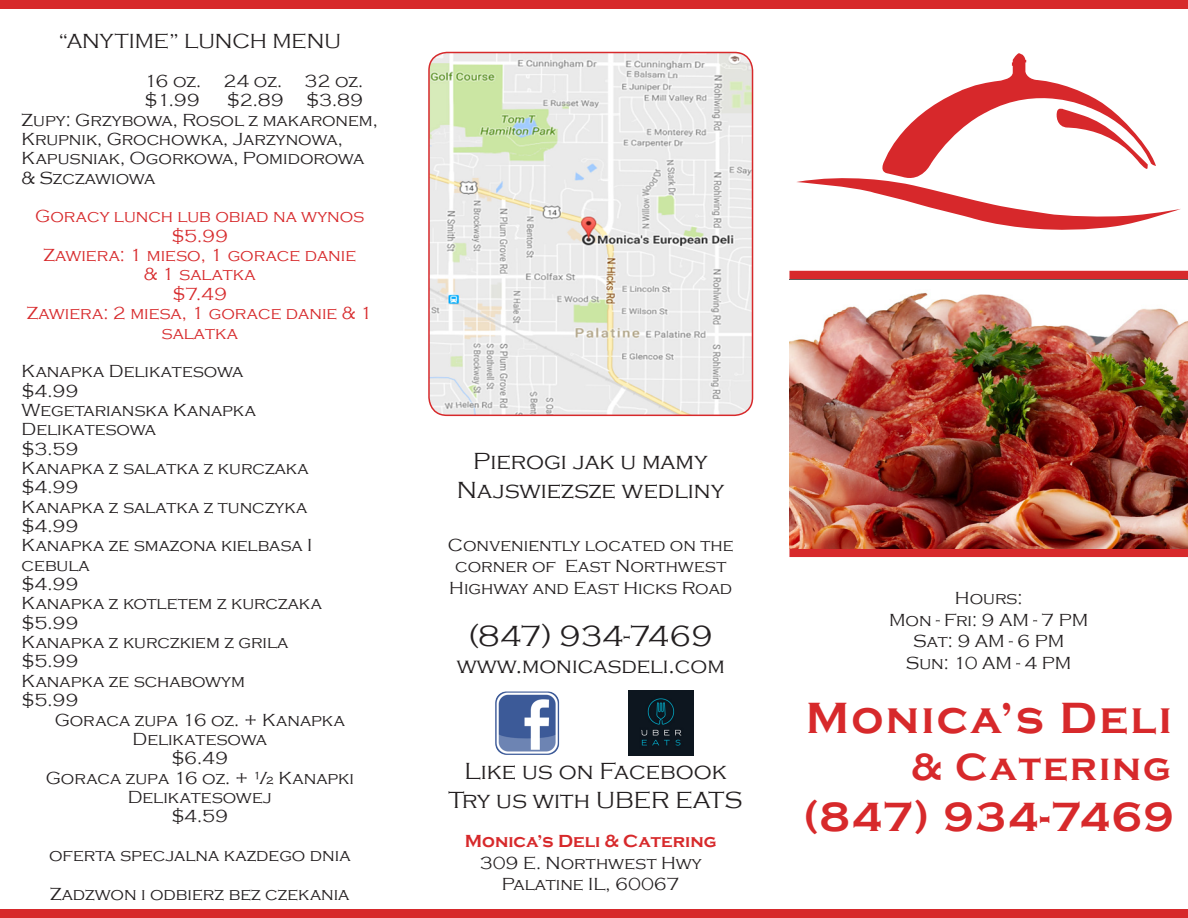
<style>
.page{position:relative;width:1188px;height:918px;background:#fff}
.page>*{position:absolute;margin:0;border:0;box-sizing:border-box;transform-origin:0 0}
.t1{font:700 45px "Copperplate Gothic";letter-spacing:.05em;color:#d7292b}
.t2{font:700 42px "Copperplate Gothic";letter-spacing:.05em;color:#d7292b}
.t3{font:700 39px "Copperplate Gothic";letter-spacing:.05em;color:#d7292b}
.t4{font:300 30px "Copperplate Gothic";color:#231f20}
.t5{font:300 24px "Copperplate Gothic";color:#231f20}
.t6{font:300 22.5px "Copperplate Gothic";color:#231f20}
.t7{font:300 21px "Copperplate Gothic";color:#231f20}
.t8{font:300 18px/19.4px "Copperplate Gothic";color:#231f20}
.t9{font:300 18px/19.4px "Copperplate Gothic";color:#d7292b;text-align:center}
.t10{font:700 18px "Copperplate Gothic";color:#d7292b}
</style>
<div class="page">
<img style="left:429px;top:53px;width:324px;height:362px">
<div style="left:428px;top:52px;width:325px;height:364px;border:2px solid #d7292b;border-radius:18px"></div>
<div style="left:789px;top:271px;width:399px;height:9px;background:#d7292b"></div>
<div style="left:789px;top:548px;width:399px;height:9px;background:#d7292b"></div>
<div style="left:0;top:909px;width:1188px;height:9px;background:#d7292b"></div>
<div style="left:0;top:0;width:1188px;height:9px;background:#d7292b"></div>
<img style="left:789px;top:293px;width:399px;height:255px">
<svg style="left:797px;top:53px;width:384px;height:177px"></svg>
<img style="left:495px;top:691px;width:65px;height:64px">
<img style="left:628px;top:690px;width:65px;height:65px">
<p class="t7" style="left:59px;top:30px;width:284px">“ANYTIME” LUNCH MENU</p>
<p class="t8" style="left:144px;top:72px;width:139px">16 oz. 24 oz.</p>
<p class="t8" style="left:305px;top:72px;width:60px">32 oz.</p>
<p class="t8" style="left:145px;top:91px;width:57px">$1.99</p>
<p class="t8" style="left:227px;top:91px;width:58px">$2.89</p>
<p class="t8" style="left:306px;top:91px;width:58px">$3.89</p>
<p class="t8" style="left:22px;top:110px;width:358px">Zupy: Grzybowa, Rosol z makaronem,<br>Krupnik, Grochowka, Jarzynowa,<br>Kapusniak, Ogorkowa, Pomidorowa &amp; Szczawiowa</p>
<p class="t9" style="left:35px;top:207px;width:331px">Goracy lunch lub obiad na wynos $5.99</p>
<p class="t9" style="left:43px;top:246px;width:314px">Zawiera: 1 mieso, 1 gorace danie</p>
<p class="t9" style="left:144px;top:265px;width:113px">&amp; 1 salatka</p>
<p class="t9" style="left:172px;top:285px;width:56px">$7.49</p>
<p class="t9" style="left:27px;top:304px;width:347px">Zawiera: 2 miesa, 1 gorace danie &amp; 1 salatka</p>
<p class="t8" style="left:22px;top:362px;width:223px">Kanapka Delikatesowa $4.99</p>
<p class="t8" style="left:22px;top:401px;width:236px">Wegetarianska Kanapka<br>Delikatesowa</p>
<p class="t8" style="left:22px;top:439px;width:58px">$3.59</p>
<p class="t8" style="left:22px;top:459px;width:289px">Kanapka z salatka z kurczaka</p>
<p class="t8" style="left:22px;top:478px;width:58px">$4.99</p>
<p class="t8" style="left:22px;top:497px;width:287px">Kanapka z salatka z tunczyka</p>
<p class="t8" style="left:22px;top:517px;width:58px">$4.99</p>
<p class="t8" style="left:22px;top:536px;width:292px">Kanapka ze smazona kielbasa I cebula</p>
<p class="t8" style="left:22px;top:575px;width:58px">$4.99</p>
<p class="t8" style="left:22px;top:594px;width:302px">Kanapka z kotletem z kurczaka</p>
<p class="t8" style="left:22px;top:614px;width:58px">$5.99</p>
<p class="t8" style="left:22px;top:633px;width:268px">Kanapka z kurczkiem z grila</p>
<p class="t8" style="left:22px;top:652px;width:58px">$5.99</p>
<p class="t8" style="left:22px;top:672px;width:225px">Kanapka ze schabowym</p>
<p class="t8" style="left:22px;top:691px;width:58px">$5.99</p>
<p class="t8" style="left:55px;top:710px;width:292px;text-align:center">Goraca zupa 16 oz. + Kanapka<br>Delikatesowa</p>
<p class="t8" style="left:171px;top:749px;width:58px">$6.49</p>
<p class="t8" style="left:46px;top:768px;width:310px;text-align:center">Goraca zupa 16 oz. + ½ Kanapki<br>Delikatesowej</p>
<p class="t8" style="left:171px;top:807px;width:58px">$4.59</p>
<p class="t8" style="left:49px;top:846px;width:303px">oferta specjalna kazdego dnia</p>
<p class="t8" style="left:50px;top:884px;width:301px">Zadzwon i odbierz bez czekania</p>
<p class="t5" style="left:473px;top:449px;width:236px">Pierogi jak u mamy</p>
<p class="t5" style="left:457px;top:477px;width:269px">Najswiezsze wedliny</p>
<p class="t8" style="left:448px;top:534px;width:287px;line-height:21.6px;text-align:center">Conveniently located on the corner of East Northwest<br>Highway and East Hicks Road</p>
<p class="t4" style="left:469px;top:620px;width:245px">(847) 934-7469</p>
<p class="t6" style="left:457px;top:654px;width:270px">www.monicasdeli.com</p>
<p class="t5" style="left:465px;top:759px;width:264px">Like us on Facebook</p>
<p class="t5" style="left:449px;top:787px;width:295px">Try us with UBER EATS</p>
<p class="t10" style="left:465px;top:831px;width:253px">Monica’s Deli &amp; Catering</p>
<p class="t8" style="left:480px;top:854px;width:224px">309 E. Northwest Hwy</p>
<p class="t8" style="left:502px;top:875px;width:180px">Palatine IL, 60067</p>
<p class="t8" style="left:955px;top:589px;width:69px">Hours:</p>
<p class="t8" style="left:889px;top:610px;width:201px">Mon - Fri: 9 AM - 7 PM</p>
<p class="t8" style="left:913px;top:632px;width:152px">Sat: 9 AM - 6 PM</p>
<p class="t8" style="left:906px;top:654px;width:167px">Sun: 10 AM - 4 PM</p>
<p class="t1" style="left:806px;top:694px;width:367px">Monica’s Deli</p>
<p class="t3" style="left:911px;top:746px;width:261px">&amp; Catering</p>
<p class="t2" style="left:804px;top:793px;width:372px">(847) 934-7469</p>
</div>
